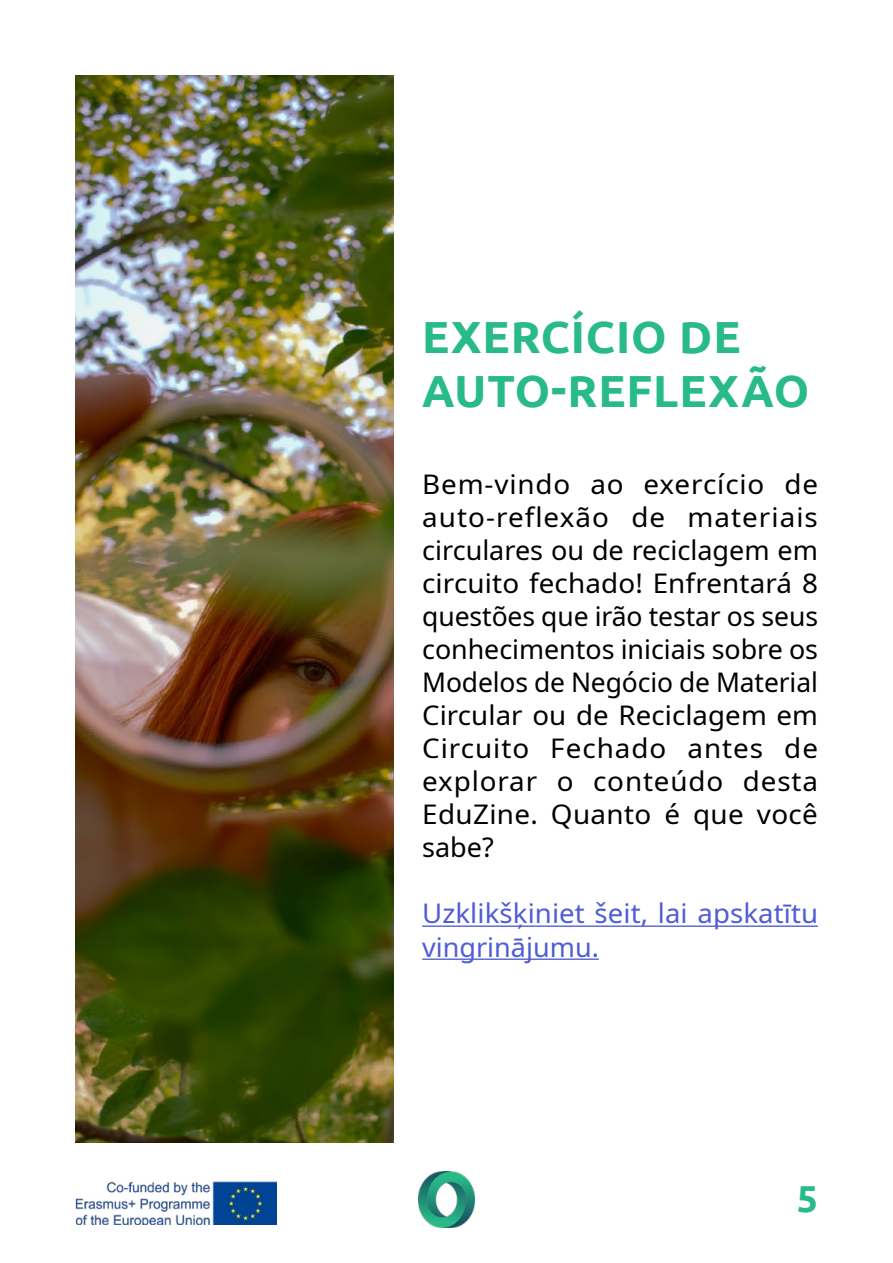
<style>
.page{position:relative;width:893px;height:1263px;background:#fff}
.page>*{position:absolute;margin:0;border:0;box-sizing:border-box;transform-origin:0 0}
.t1{font:700 45px/54px "Ubuntu";letter-spacing:.02em;color:#29ba8a}
.t2{font:700 37.5px "Ubuntu";color:#29ba8a}
.t3{font:27px/33px "Noto Sans";letter-spacing:.015em;color:#000;text-align:justify}
.t4{font:27px/33px "Noto Sans";letter-spacing:.005em;color:#4f5cd6}
</style>
<div class="page">
<img style="left:75px;top:1181px;width:201px;height:43px">
<img style="left:419px;top:1171px;width:55px;height:56px">
<hr style="left:422px;top:925px;width:396px;height:2px;background:#4f5cd6">
<hr style="left:422px;top:958px;width:177px;height:2px;background:#4f5cd6">
<img style="left:75px;top:75px;width:318px;height:1068px">
<h1 class="t1" style="left:422px;top:310px;width:389px">EXERCÍCIO DE<br>AUTO-REFLEXÃO</h1>
<p class="t3" style="left:422px;top:469px;width:397px">Bem-vindo ao exercício de auto-reflexão de materiais circulares ou de reciclagem em circuito fechado! Enfrentará 8 questões que irão testar os seus conhecimentos iniciais sobre os Modelos de Negócio de Material Circular ou de Reciclagem em Circuito Fechado antes de explorar o conteúdo desta EduZine. Quanto é que você sabe?</p>
<p class="t4" style="left:422px;top:898px;width:397px">Uzklikšķiniet šeit, lai apskatītu vingrinājumu.</p>
<h2 class="t2" style="left:797px;top:1175px;width:23px">5</h2>
</div>
